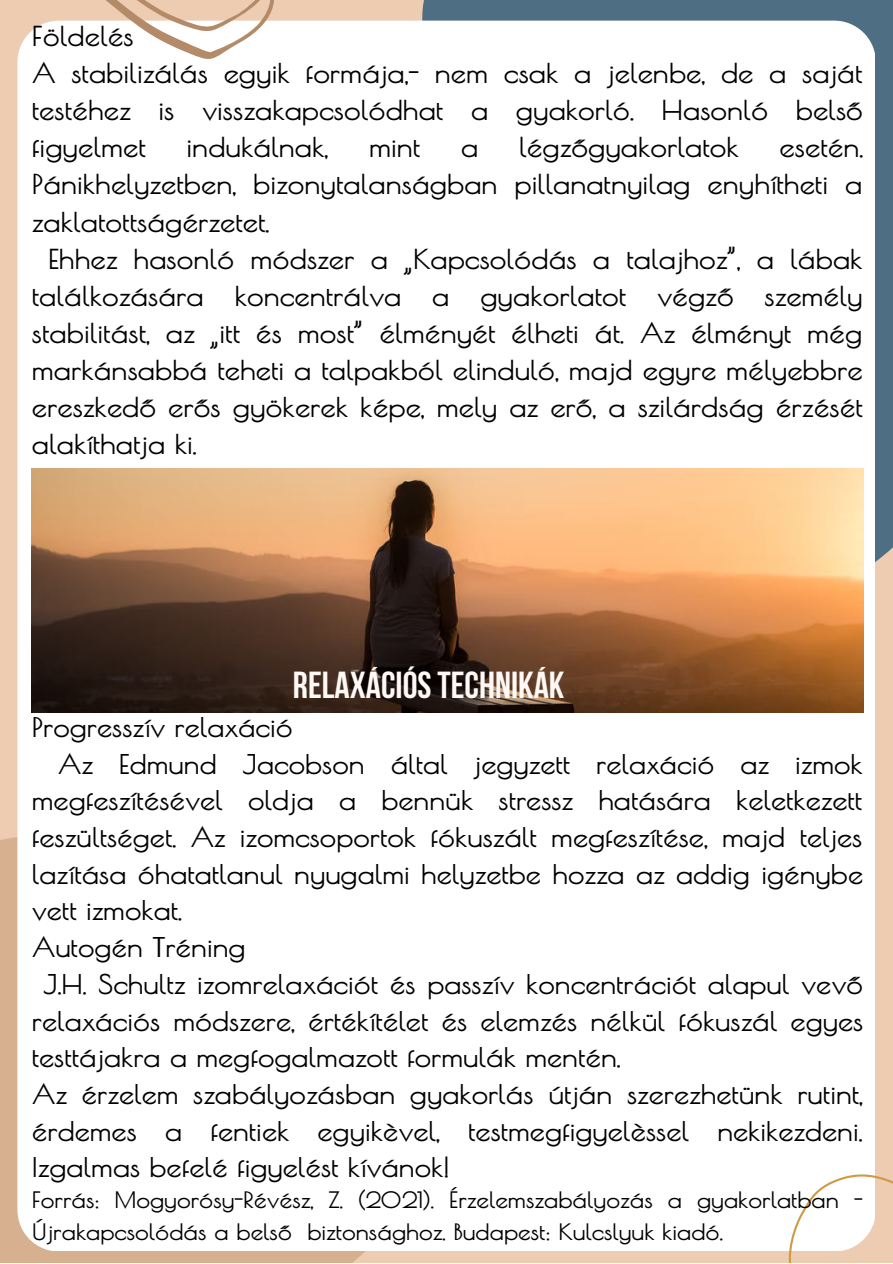
<style>
.page{position:relative;width:893px;height:1264px;background:#fff}
.page>*{position:absolute;margin:0;border:0;box-sizing:border-box;transform-origin:0 0}
.t1{font:700 37.5px "Bebas Neue";color:#fff8f5}
.t2{font:700 27px/37px "Poiret One";color:#000}
.t3{font:700 26.7px "Poiret One";color:#000}
.t4{font:700 22.2px/31px "Poiret One";color:#000}
</style>
<div class="page">
<div style="left:0;top:0;width:892px;height:1262px;background:#eeccb2"></div>
<svg style="left:0;top:837px;width:473px;height:425px;background:#d9b596"></svg>
<div style="left:421px;top:0;width:471px;height:562px;background:#4e6e84"></div>
<div style="left:17px;top:21px;width:858px;height:1229px;background:#fff"></div>
<svg style="left:17px;top:0;width:265px;height:61px"></svg>
<svg style="left:785px;top:1173px;width:107px;height:89px"></svg>
<img style="left:32px;top:468px;width:831px;height:244px">
<p class="t2" style="left:32px;top:18px;width:832px">Földelés<br>A stabilizálás egyik formája,- nem csak a jelenbe, de a saját testéhez is visszakapcsolódhat a gyakorló. Hasonló belső figyelmet</p>
<p class="t2" style="left:186px;top:129px;width:143px">indukálnak,</p>
<p class="t2" style="left:369px;top:129px;width:53px">mint</p>
<p class="t2" style="left:461px;top:129px;width:19px">a</p>
<p class="t2" style="left:519px;top:129px;width:221px">légzőgyakorlatok</p>
<p class="t2" style="left:779px;top:129px;width:85px">esetén.</p>
<p class="t2" style="left:32px;top:166px;width:832px">Pánikhelyzetben, bizonytalanságban pillanatnyilag enyhítheti a</p>
<p class="t2" style="left:32px;top:203px;width:239px">zaklatottságérzetet.</p>
<p class="t2" style="left:48px;top:240px;width:816px">Ehhez hasonló módszer a „Kapcsolódás a talajhoz”, a lábak</p>
<p class="t2" style="left:32px;top:277px;width:832px">találkozására koncentrálva a gyakorlatot végző személy</p>
<p class="t2" style="left:32px;top:314px;width:831px">stabilitást, az „itt és most” élményét élheti át. Az élményt még</p>
<p class="t2" style="left:32px;top:351px;width:832px">markánsabbá teheti a talpakból elinduló, majd egyre mélyebbre</p>
<p class="t2" style="left:32px;top:388px;width:832px">ereszkedő erős gyökerek képe, mely az erő, a szilárdság érzését</p>
<p class="t2" style="left:32px;top:426px;width:166px">alakíthatja ki.</p>
<h1 class="t1" style="left:293px;top:664px;width:273px">RELAXÁCIÓS TECHNIKÁK</h1>
<p class="t3" style="left:32px;top:711px;width:262px">Progresszív relaxáció</p>
<p class="t3" style="left:58px;top:748px;width:806px">Az Edmund Jacobson által jegyzett relaxáció az izmok</p>
<p class="t3" style="left:32px;top:784px;width:831px">megfeszítésével oldja a bennük stressz hatására keletkezett</p>
<p class="t3" style="left:32px;top:821px;width:831px">feszültséget. Az izomcsoportok fókuszált megfeszítése, majd teljes</p>
<p class="t3" style="left:32px;top:858px;width:832px">lazítása óhatatlanul nyugalmi helyzetbe hozza az addig igénybe</p>
<p class="t3" style="left:32px;top:894px;width:151px">vett izmokat.</p>
<p class="t3" style="left:32px;top:931px;width:215px">Autogén Tréning</p>
<p class="t3" style="left:43px;top:968px;width:820px">J.H. Schultz izomrelaxációt és passzív koncentrációt alapul vevő</p>
<p class="t3" style="left:32px;top:1004px;width:832px">relaxációs módszere, értékítélet és elemzés nélkül fókuszál egyes</p>
<p class="t3" style="left:32px;top:1041px;width:590px">testtájakra a megfogalmazott formulák mentén.</p>
<p class="t3" style="left:32px;top:1078px;width:832px">Az érzelem szabályozásban gyakorlás útján szerezhetünk rutint,</p>
<p class="t3" style="left:32px;top:1114px;width:832px">érdemes a fentiek egyikèvel, testmegfigyelèssel nekikezdeni.</p>
<p class="t3" style="left:32px;top:1151px;width:419px">Izgalmas befelé figyelést kívánok!</p>
<p class="t4" style="left:32px;top:1184px;width:832px">Forrás: Mogyorósy-Révész, Z. (2021). Érzelemszabályozás a gyakorlatban -<br>Újrakapcsolódás a belső biztonsághoz. Budapest: Kulcslyuk kiadó.</p>
</div>
